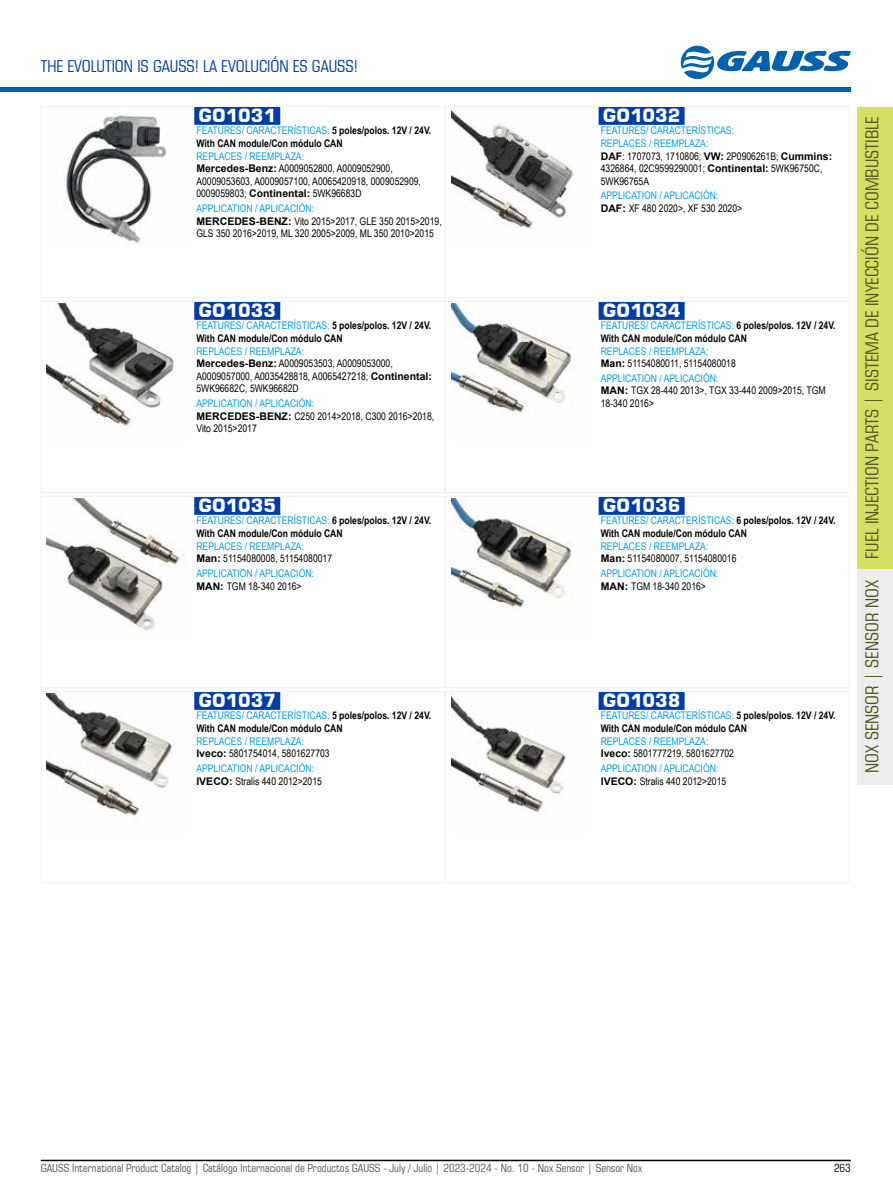
<style>
.page{position:relative;width:893px;height:1191px;background:#fff}
.page>*{position:absolute;margin:0;border:0;box-sizing:border-box;transform-origin:0 0}
.t1{font:condensed 18px "Square 721 BT";color:#51561f}
.t2{font:700 18px "Square 721 BT";color:#fff}
.t3{font:condensed 16.5px "Square 721 BT";color:#003da6}
.t4{font:condensed 11.25px "Square 721 BT";color:#575756}
.t5{font:condensed 11.25px "Square 721 BT";color:#000}
.t6{font:10.5px/12.6px "Arial Narrow";color:#000}
.t7{font:700 10.5px/12.6px "Arial Narrow";color:#000}
.t8{font:10.5px/12.6px "Arial Narrow";color:#009fe3}
.s1{font-weight:400;color:#009fe3}
.s2{color:#009fe3}
.s3{font-family:"Arial";font-weight:700}
.s4{font-family:"Arial";font-weight:700;color:#000}
.s5{color:#000}
</style>
<div class="page">
<hr style="left:41px;top:1159px;width:810px;height:2px;background:#000">
<div style="left:857px;top:107px;width:36px;height:463px;background:#d6de65"></div>
<div style="left:857px;top:570px;width:36px;height:215px;background:#ededed"></div>
<hr style="left:0;top:87px;width:851px;height:4px;background:#0061ad">
<svg style="left:681px;top:46px;width:170px;height:33px"></svg>
<div style="left:194px;top:107px;width:86px;height:18px;background:#003da6"></div>
<div style="left:41px;top:106px;width:404px;height:192px;border:1px solid #f2f2f2"></div>
<img style="left:66px;top:115px;width:101px;height:130px">
<div style="left:599px;top:107px;width:86px;height:18px;background:#003da6"></div>
<div style="left:445px;top:106px;width:404px;height:192px;border:1px solid #f2f2f2"></div>
<img style="left:451px;top:110px;width:123px;height:119px">
<div style="left:194px;top:302px;width:86px;height:18px;background:#003da6"></div>
<div style="left:41px;top:301px;width:404px;height:192px;border:1px solid #f2f2f2"></div>
<img style="left:47px;top:304px;width:129px;height:125px">
<div style="left:599px;top:302px;width:86px;height:18px;background:#003da6"></div>
<div style="left:445px;top:301px;width:404px;height:192px;border:1px solid #f2f2f2"></div>
<img style="left:451px;top:304px;width:121px;height:111px">
<div style="left:194px;top:497px;width:86px;height:18px;background:#003da6"></div>
<div style="left:41px;top:496px;width:404px;height:192px;border:1px solid #f2f2f2"></div>
<img style="left:47px;top:499px;width:138px;height:135px">
<div style="left:599px;top:497px;width:86px;height:18px;background:#003da6"></div>
<div style="left:445px;top:496px;width:404px;height:192px;border:1px solid #f2f2f2"></div>
<img style="left:451px;top:499px;width:121px;height:111px">
<div style="left:194px;top:692px;width:86px;height:18px;background:#003da6"></div>
<div style="left:41px;top:691px;width:404px;height:191px;border:1px solid #f2f2f2"></div>
<img style="left:47px;top:694px;width:126px;height:122px">
<div style="left:599px;top:692px;width:86px;height:18px;background:#003da6"></div>
<div style="left:445px;top:691px;width:404px;height:191px;border:1px solid #f2f2f2"></div>
<img style="left:451px;top:694px;width:115px;height:119px">
<h2 class="t3" style="left:41px;top:56px;width:319px">THE EVOLUTION IS GAUSS! LA EVOLUCIÓN ES GAUSS!</h2>
<h1 class="t2" style="left:199px;top:104px;width:79px">GO1031</h1>
<p class="t7" style="left:196px;top:124px;width:236px"><span class="s1">FEATURES/ CARACTERÍSTICAS:</span> 5 poles/polos. 12V / 24V.<br>With CAN module/Con módulo CAN</p>
<p class="t6" style="left:196px;top:149px;width:226px"><span class="s2">REPLACES / REEMPLAZA:<br></span><span class="s3">Mercedes-Benz:</span> A0009052800, A0009052900, A0009053603, A0009057100, A0065420918, 0009052909, 0009059803; <span class="s3">Continental:</span> 5WK96683D</p>
<p class="t6" style="left:196px;top:202px;width:247px"><span class="s2">APPLICATION / APLICACIÓN:<br></span><span class="s3">MERCEDES-BENZ:</span> Vito 2015&gt;2017, GLE 350 2015&gt;2019,<br>GLS 350 2016&gt;2019, ML 320 2005&gt;2009, ML 350 2010&gt;2015</p>
<h1 class="t2" style="left:199px;top:299px;width:79px">GO1033</h1>
<p class="t7" style="left:196px;top:319px;width:236px"><span class="s1">FEATURES/ CARACTERÍSTICAS:</span> 5 poles/polos. 12V / 24V.<br>With CAN module/Con módulo CAN</p>
<p class="t6" style="left:196px;top:344px;width:237px"><span class="s2">REPLACES / REEMPLAZA:<br></span><span class="s3">Mercedes-Benz:</span> A0009053503, A0009053000, A0009057000, A0035428818, A0065427218; <span class="s3">Continental:<br></span>5WK96682C, 5WK96682D</p>
<p class="t6" style="left:196px;top:397px;width:239px"><span class="s2">APPLICATION / APLICACIÓN:<br></span><span class="s3">MERCEDES-BENZ:</span> C250 2014&gt;2018, C300 2016&gt;2018,<br>Vito 2015&gt;2017</p>
<h1 class="t2" style="left:199px;top:494px;width:79px">GO1035</h1>
<p class="t7" style="left:196px;top:514px;width:236px"><span class="s1">FEATURES/ CARACTERÍSTICAS:</span> 6 poles/polos. 12V / 24V.<br>With CAN module/Con módulo CAN</p>
<p class="t6" style="left:196px;top:539px;width:137px"><span class="s2">REPLACES / REEMPLAZA:<br></span><span class="s3">Man:</span> 51154080008, 51154080017</p>
<p class="t8" style="left:196px;top:566px;width:119px">APPLICATION / APLICACIÓN:<br><span class="s4">MAN:</span> <span class="s5">TGM 18-340 2016&gt;</span></p>
<h1 class="t2" style="left:199px;top:689px;width:79px">GO1037</h1>
<p class="t7" style="left:196px;top:709px;width:236px"><span class="s1">FEATURES/ CARACTERÍSTICAS:</span> 5 poles/polos. 12V / 24V.<br>With CAN module/Con módulo CAN</p>
<p class="t6" style="left:196px;top:734px;width:135px"><span class="s2">REPLACES / REEMPLAZA:<br></span><span class="s3">Iveco:</span> 5801754014, 5801627703</p>
<p class="t8" style="left:196px;top:761px;width:127px">APPLICATION / APLICACIÓN:<br><span class="s4">IVECO:</span> <span class="s5">Stralis 440 2012&gt;2015</span></p>
<h1 class="t2" style="left:603px;top:104px;width:79px">GO1032</h1>
<p class="t6" style="left:601px;top:124px;width:233px"><span class="s2">FEATURES/ CARACTERÍSTICAS:<br>REPLACES / REEMPLAZA:<br></span><span class="s3">DAF</span>: 1707073, 1710806; <span class="s3">VW:</span> 2P0906261B; <span class="s3">Cummins:<br></span>4326864, 02C9599290001; <span class="s3">Continental:</span> 5WK96750C,<br>5WK96765A</p>
<p class="t8" style="left:601px;top:189px;width:143px">APPLICATION / APLICACIÓN:<br><span class="s4">DAF:</span> <span class="s5">XF 480 2020&gt;, XF 530 2020&gt;</span></p>
<h1 class="t2" style="left:603px;top:299px;width:79px">GO1034</h1>
<p class="t7" style="left:601px;top:319px;width:236px"><span class="s1">FEATURES/ CARACTERÍSTICAS:</span> 6 poles/polos. 12V / 24V.<br>With CAN module/Con módulo CAN</p>
<p class="t6" style="left:601px;top:344px;width:137px"><span class="s2">REPLACES / REEMPLAZA:<br></span><span class="s3">Man:</span> 51154080011, 51154080018</p>
<p class="t6" style="left:601px;top:371px;width:226px"><span class="s2">APPLICATION / APLICACIÓN:<br></span><span class="s3">MAN:</span> TGX 28-440 2013&gt;, TGX 33-440 2009&gt;2015, TGM<br>18-340 2016&gt;</p>
<h1 class="t2" style="left:603px;top:494px;width:79px">GO1036</h1>
<p class="t7" style="left:601px;top:514px;width:236px"><span class="s1">FEATURES/ CARACTERÍSTICAS:</span> 6 poles/polos. 12V / 24V.<br>With CAN module/Con módulo CAN</p>
<p class="t6" style="left:601px;top:539px;width:137px"><span class="s2">REPLACES / REEMPLAZA:<br></span><span class="s3">Man:</span> 51154080007, 51154080016</p>
<p class="t8" style="left:601px;top:566px;width:119px">APPLICATION / APLICACIÓN:<br><span class="s4">MAN:</span> <span class="s5">TGM 18-340 2016&gt;</span></p>
<h1 class="t2" style="left:603px;top:689px;width:79px">GO1038</h1>
<p class="t7" style="left:601px;top:709px;width:236px"><span class="s1">FEATURES/ CARACTERÍSTICAS:</span> 5 poles/polos. 12V / 24V.<br>With CAN module/Con módulo CAN</p>
<p class="t6" style="left:601px;top:734px;width:135px"><span class="s2">REPLACES / REEMPLAZA:<br></span><span class="s3">Iveco:</span> 5801777219, 5801627702</p>
<p class="t8" style="left:601px;top:761px;width:127px">APPLICATION / APLICACIÓN:<br><span class="s4">IVECO:</span> <span class="s5">Stralis 440 2012&gt;2015</span></p>
<h1 class="t1" style="left:861px;top:558px;width:443px;rotate:-90deg">FUEL INJECTION PARTS | SISTEMA DE INYECCIÓN DE COMBUSTIBLE</h1>
<h1 class="t1" style="left:861px;top:773px;width:194px;rotate:-90deg">NOX SENSOR | SENSOR NOX</h1>
<p class="t4" style="left:41px;top:1161px;width:603px">GAUSS International Product Catalog | Catálogo Internacional de Productos GAUSS - July / Julio | 2023-2024 - No. 10 - Nox Sensor | Sensor Nox</p>
<p class="t5" style="left:834px;top:1161px;width:18px">263</p>
</div>
